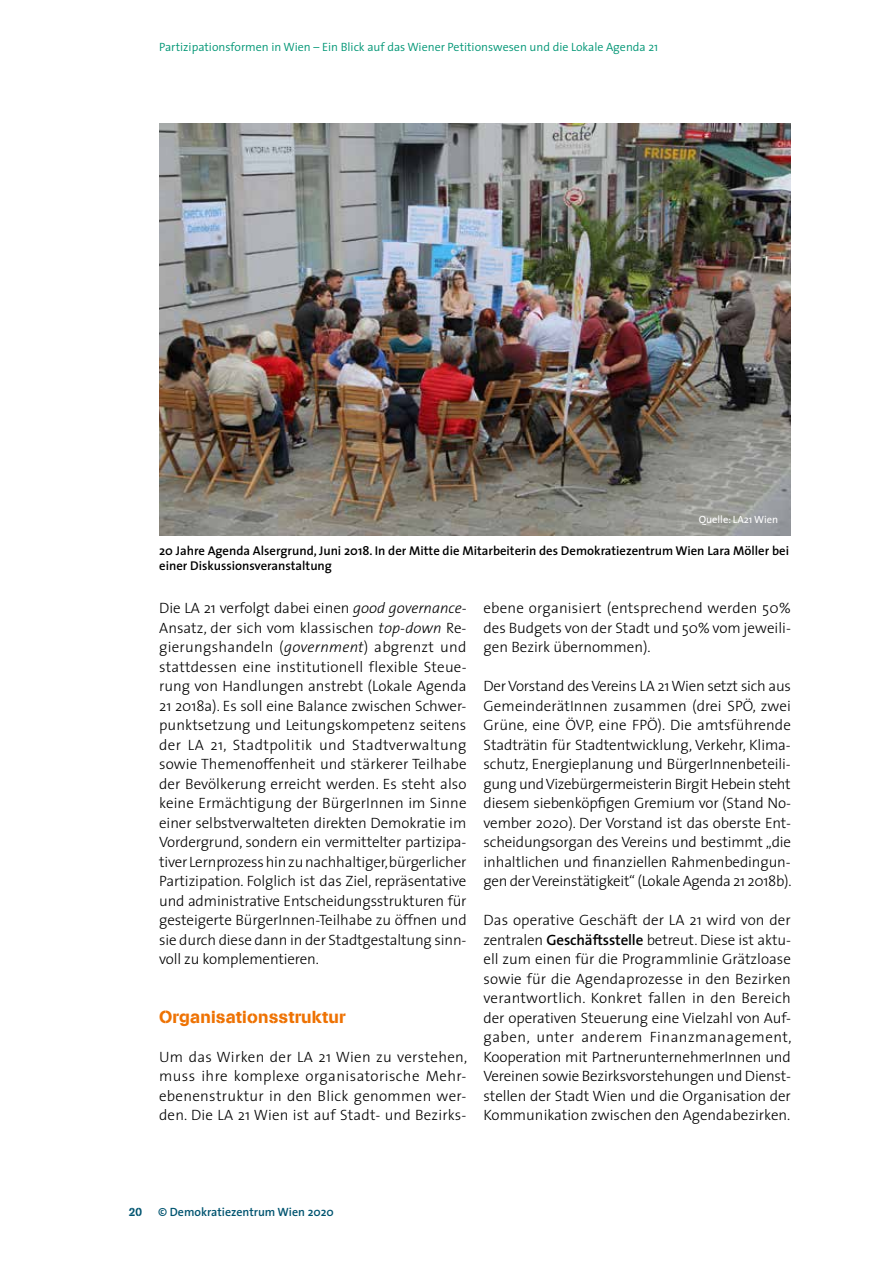
<style>
.page{position:relative;width:893px;height:1263px;background:#fff}
.page>*{position:absolute;margin:0;border:0;box-sizing:border-box;transform-origin:0 0}
.t1{font:17.25px "AG Book Stencil";letter-spacing:.01em;color:#ee7203}
.t2{font:300 15px/19.5px "The Sans";color:#000;text-align:justify}
.t3{font:300 15px/19.5px "The Sans";letter-spacing:.02em;color:#000}
.t4{font:600 12.75px/15px "The Sans";color:#000}
.t5{font:300 12px "The Sans";color:#009675}
.t6{font:600 12px "The Sans";color:#005470}
.t7{font:11.7px "AG Book Stencil";color:#005470}
.t8{font:10.5px "The Sans";color:#fff}
.s1{font-style:italic}
.s2{font-weight:600}
</style>
<div class="page">
<img style="left:159px;top:123px;width:632px;height:412px">
<p class="t5" style="left:159px;top:37px;width:501px">Partizipationsformen in Wien – Ein Blick auf das Wiener Petitionswesen und die Lokale Agenda 21</p>
<p class="t8" style="left:699px;top:511px;width:81px">Quelle: LA21 Wien</p>
<p class="t4" style="left:159px;top:542px;width:631px">20 Jahre Agenda Alsergrund, Juni 2018. In der Mitte die Mitarbeiterin des Demokratiezentrum Wien Lara Möller bei einer Diskussionsveranstaltung</p>
<p class="t2" style="left:159px;top:598px;width:309px">Die LA 21 verfolgt dabei einen <span class="s1">good governance</span>-Ansatz, der sich vom klassischen <span class="s1">top-down</span> Re&shy;gierungshandeln (<span class="s1">government</span>) abgrenzt und stattdessen eine institutionell flexible Steue&shy;rung von Handlungen anstrebt (Lokale Agenda 21 2018a). Es soll eine Balance zwischen Schwer&shy;punktsetzung und Leitungskompetenz seitens der LA 21, Stadtpolitik und Stadtverwaltung sowie Themenoffenheit und stärkerer Teilhabe der Bevölkerung erreicht werden. Es steht also keine Ermächtigung der BürgerInnen im Sinne einer selbstverwalteten direkten Demokratie im Vordergrund, sondern ein vermittelter partizipa&shy;tiver Lernprozess hin zu nachhaltiger, bürgerlicher Partizipation. Folglich ist das Ziel, repräsentative und administrative Entscheidungsstrukturen für gesteigerte BürgerInnen-Teilhabe zu öffnen und sie durch diese dann in der Stadtgestaltung sinn&shy;voll zu komplementieren.</p>
<p class="t1" style="left:159px;top:1006px;width:188px">Organisationsstruktur</p>
<p class="t3" style="left:159px;top:1046px;width:310px">Um das Wirken der LA 21 Wien zu verstehen, muss ihre komplexe organisatorische Mehr&shy;ebenenstruktur in den Blick genommen wer&shy;den. Die LA 21 Wien ist auf Stadt- und Bezirks-</p>
<p class="t2" style="left:484px;top:598px;width:309px">ebene organisiert (entsprechend werden 50% des Budgets von der Stadt und 50% vom jeweili&shy;gen Bezirk übernommen).</p>
<p class="t2" style="left:484px;top:676px;width:309px">Der Vorstand des Vereins LA 21 Wien setzt sich aus GemeinderätInnen zusammen (drei SPÖ, zwei Grüne, eine ÖVP, eine FPÖ). Die amtsführende Stadträtin für Stadtentwicklung, Verkehr, Klima&shy;schutz, Energieplanung und BürgerInnenbeteili&shy;gung und Vizebürgermeisterin Birgit Hebein steht diesem siebenköpfigen Gremium vor (Stand No&shy;vember 2020). Der Vorstand ist das oberste Ent&shy;scheidungsorgan des Vereins und bestimmt „die inhaltlichen und finanziellen Rahmenbedingun&shy;gen der Vereinstätigkeit“ (Lokale Agenda 21 2018b).</p>
<p class="t2" style="left:484px;top:910px;width:309px">Das operative Geschäft der LA 21 wird von der zentralen <span class="s2">Geschäftsstelle</span> betreut. Diese ist aktu&shy;ell zum einen für die Programmlinie Grätzloase sowie für die Agendaprozesse in den Bezirken verantwortlich. Konkret fallen in den Bereich der operativen Steuerung eine Vielzahl von Auf&shy;gaben, unter anderem Finanzmanagement, Kooperation mit PartnerunternehmerInnen und Vereinen sowie Bezirksvorstehungen und Dienst&shy;stellen der Stadt Wien und die Organisation der Kommunikation zwischen den Agendabezirken.</p>
<p class="t7" style="left:129px;top:1205px;width:15px">20</p>
<p class="t6" style="left:158px;top:1202px;width:177px">© Demokratiezentrum Wien 2020</p>
</div>
